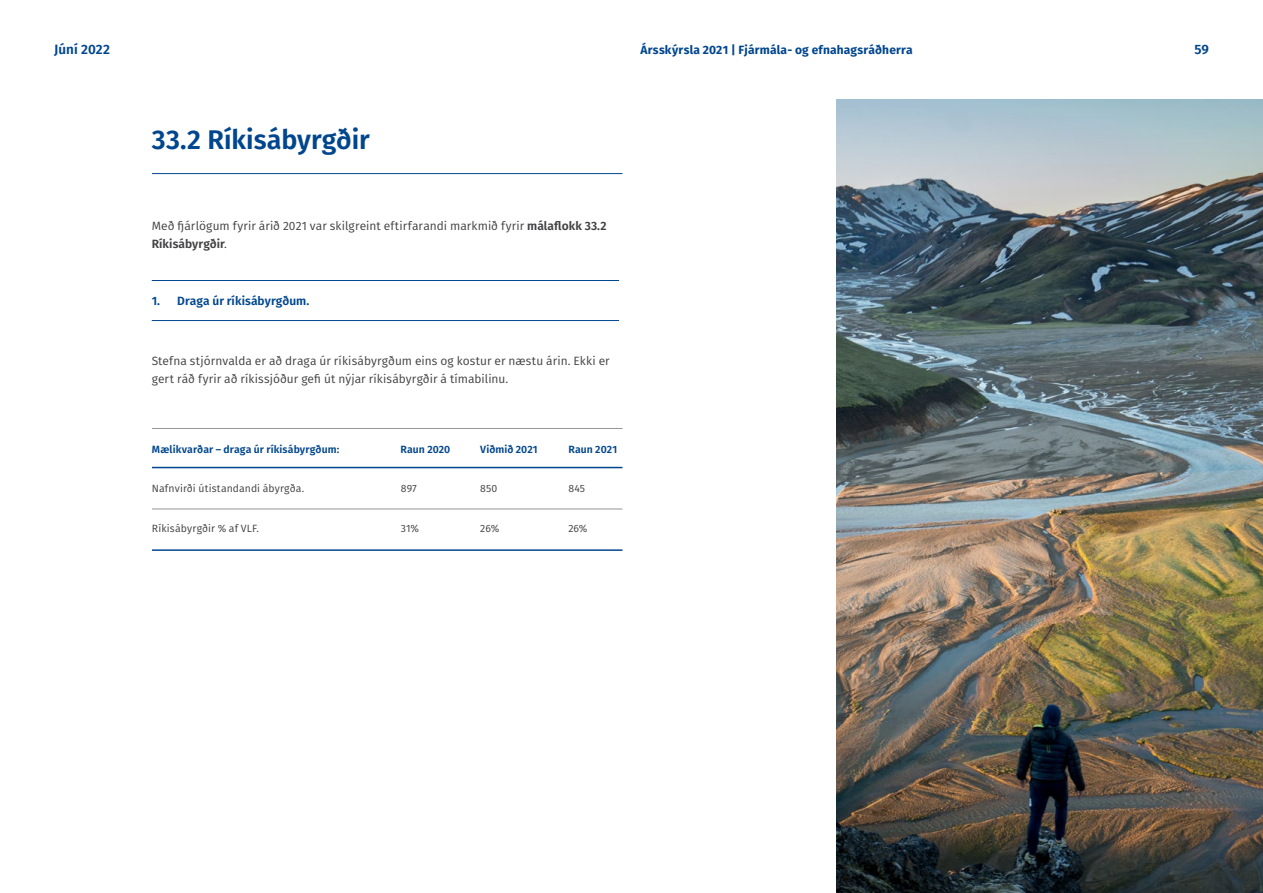
<style>
.page{position:relative;width:1263px;height:893px;background:#fff}
.page>*{position:absolute;margin:0;border:0;box-sizing:border-box;transform-origin:0 0}
.t1{font:600 27px "Fira GO";letter-spacing:-.005em;color:#00468e}
.t2{font:600 13.5px "Fira GO";letter-spacing:.005em;color:#00468e}
.t3{font:12px/18px "Fira GO";letter-spacing:.005em;color:#414042}
.t4{font:700 12px "Fira GO";letter-spacing:.015em;color:#00468e}
.t5{font:600 12px "Fira GO";letter-spacing:.005em;color:#00468e}
.t6{font:10.5px "Fira GO";letter-spacing:.01em;color:#414042}
.t7{font:600 10.5px "Fira GO";letter-spacing:.005em;color:#00468e}
.s1{font-weight:600}
</style>
<div class="page">
<hr style="left:152px;top:280px;width:467px;height:1px;background:#00468e">
<hr style="left:152px;top:320px;width:467px;height:1px;background:#00468e">
<hr style="left:152px;top:428px;width:470px;height:1px;background:#939598">
<hr style="left:152px;top:509px;width:470px;height:1px;background:#939598">
<hr style="left:152px;top:467px;width:470px;height:1px;background:#00468e">
<hr style="left:152px;top:549px;width:470px;height:2px;background:#00468e">
<hr style="left:152px;top:173px;width:470px;height:1px;background:#00468e">
<img style="left:836px;top:100px;width:427px;height:793px">
<p class="t2" style="left:54px;top:41px;width:57px">Júní 2022</p>
<p class="t4" style="left:640px;top:43px;width:274px">Ársskýrsla 2021 | Fjármála- og efnahagsráðherra</p>
<p class="t2" style="left:1194px;top:41px;width:16px">59</p>
<h1 class="t1" style="left:152px;top:124px;width:219px">33.2 Ríkisábyrgðir</h1>
<p class="t3" style="left:152px;top:217px;width:456px">Með fjárlögum fyrir árið 2021 var skilgreint eftirfarandi markmið fyrir <span class="s1">málaflokk 33.2<br>Ríkisábyrgðir</span>.</p>
<p class="t5" style="left:152px;top:294px;width:159px">1. Draga úr ríkisábyrgðum.</p>
<p class="t3" style="left:152px;top:352px;width:460px">Stefna stjórnvalda er að draga úr ríkisábyrgðum eins og kostur er næstu árin. Ekki er gert ráð fyrir að ríkissjóður gefi út nýjar ríkisábyrgðir á tímabilinu.</p>
<p class="t7" style="left:152px;top:443px;width:189px">Mælikvarðar – draga úr ríkisábyrgðum:</p>
<p class="t7" style="left:401px;top:443px;width:51px">Raun 2020</p>
<p class="t7" style="left:480px;top:443px;width:59px">Viðmið 2021</p>
<p class="t7" style="left:568px;top:443px;width:50px">Raun 2021</p>
<p class="t6" style="left:152px;top:483px;width:154px">Nafnvirði útistandandi ábyrgða.</p>
<p class="t6" style="left:152px;top:522px;width:109px">Ríkisábyrgðir % af VLF.</p>
<p class="t6" style="left:401px;top:483px;width:17px">897</p>
<p class="t6" style="left:401px;top:522px;width:20px">31%</p>
<p class="t6" style="left:480px;top:483px;width:19px">850</p>
<p class="t6" style="left:480px;top:522px;width:21px">26%</p>
<p class="t6" style="left:568px;top:483px;width:18px">845</p>
<p class="t6" style="left:568px;top:522px;width:21px">26%</p>
</div>
